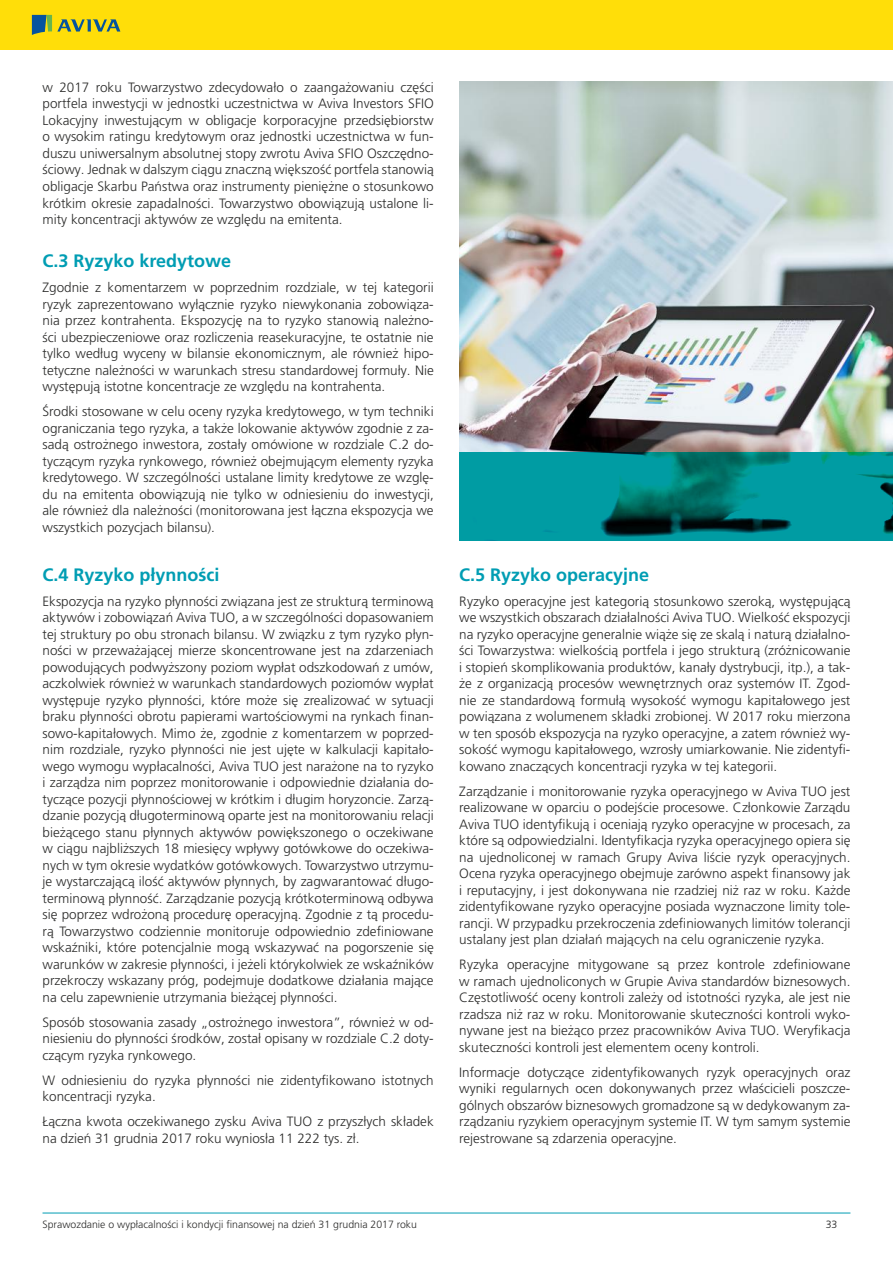
<style>
.page{position:relative;width:893px;height:1263px;background:#fff}
.page>*{position:absolute;margin:0;border:0;box-sizing:border-box;transform-origin:0 0}
.t1{font:700 18px "Frutiger LT Pro";color:#009db3}
.t2{font:300 13.5px/16.5px "Frutiger LT Pro";color:#2b2b2a;text-align:justify}
.t3{font:300 10.5px "Frutiger LT Pro";color:#2b2b2a}
.t4{font:300 10.5px "Frutiger LT Pro";color:#1d1d1d}
</style>
<div class="page">
<hr style="left:43px;top:1212px;width:807px;height:1px;background:#009db3">
<div style="left:0;top:0;width:893px;height:50px;background:#ffde09"></div>
<svg style="left:32px;top:15px;width:88px;height:20px"></svg>
<img style="left:459px;top:82px;width:434px;height:370px">
<svg style="left:459px;top:452px;width:434px;height:89px;background:#008a8d"></svg>
<p class="t2" style="left:43px;top:79px;width:393px">w 2017 roku Towarzystwo zdecydowało o zaangażowaniu części portfela inwestycji w jednostki uczestnictwa w Aviva Investors SFIO Lokacyjny inwestującym w obligacje korporacyjne przedsiębiorstw o wysokim ratingu kredytowym oraz jednostki uczestnictwa w fun&shy;duszu uniwersalnym absolutnej stopy zwrotu Aviva SFIO Oszczędno&shy;ściowy. Jednak w dalszym ciągu znaczną większość portfela stanowią obligacje Skarbu Państwa oraz instrumenty pieniężne o stosunkowo krótkim okresie zapadalności. Towarzystwo obowiązują ustalone li&shy;mity koncentracji aktywów ze względu na emitenta.</p>
<h1 class="t1" style="left:43px;top:251px;width:190px">C.3 Ryzyko kredytowe</h1>
<p class="t2" style="left:43px;top:280px;width:393px">Zgodnie z komentarzem w poprzednim rozdziale, w tej kategorii ryzyk zaprezentowano wyłącznie ryzyko niewykonania zobowiąza&shy;nia przez kontrahenta. Ekspozycję na to ryzyko stanowią należno&shy;ści ubezpieczeniowe oraz rozliczenia reasekuracyjne, te ostatnie nie tylko według wyceny w bilansie ekonomicznym, ale również hipo&shy;tetyczne należności w warunkach stresu standardowej formuły. Nie występują istotne koncentracje ze względu na kontrahenta.</p>
<p class="t2" style="left:43px;top:404px;width:393px">Środki stosowane w celu oceny ryzyka kredytowego, w tym techniki ograniczania tego ryzyka, a także lokowanie aktywów zgodnie z za&shy;sadą ostrożnego inwestora, zostały omówione w rozdziale C.2 do&shy;tyczącym ryzyka rynkowego, również obejmującym elementy ryzyka kredytowego. W szczególności ustalane limity kredytowe ze wzglę&shy;du na emitenta obowiązują nie tylko w odniesieniu do inwestycji, ale również dla należności (monitorowana jest łączna ekspozycja we wszystkich pozycjach bilansu).</p>
<h1 class="t1" style="left:43px;top:564px;width:179px">C.4 Ryzyko płynności</h1>
<p class="t2" style="left:43px;top:593px;width:393px">Ekspozycja na ryzyko płynności związana jest ze strukturą terminową aktywów i zobowiązań Aviva TUO, a w szczególności dopasowaniem tej struktury po obu stronach bilansu. W związku z tym ryzyko płyn&shy;ności w przeważającej mierze skoncentrowane jest na zdarzeniach powodujących podwyższony poziom wypłat odszkodowań z umów, aczkolwiek również w warunkach standardowych poziomów wypłat występuje ryzyko płynności, które może się zrealizować w sytuacji braku płynności obrotu papierami wartościowymi na rynkach finan&shy;sowo-kapitałowych. Mimo że, zgodnie z komentarzem w poprzed&shy;nim rozdziale, ryzyko płynności nie jest ujęte w kalkulacji kapitało&shy;wego wymogu wypłacalności, Aviva TUO jest narażone na to ryzyko i zarządza nim poprzez monitorowanie i odpowiednie działania do&shy;tyczące pozycji płynnościowej w krótkim i długim horyzoncie. Zarzą&shy;dzanie pozycją długoterminową oparte jest na monitorowaniu relacji bieżącego stanu płynnych aktywów powiększonego o oczekiwane w ciągu najbliższych 18 miesięcy wpływy gotówkowe do oczekiwa&shy;nych w tym okresie wydatków gotówkowych. Towarzystwo utrzymu&shy;je wystarczającą ilość aktywów płynnych, by zagwarantować długo&shy;terminową płynność. Zarządzanie pozycją krótkoterminową odbywa się poprzez wdrożoną procedurę operacyjną. Zgodnie z tą procedu&shy;rą Towarzystwo codziennie monitoruje odpowiednio zdefiniowane wskaźniki, które potencjalnie mogą wskazywać na pogorszenie się warunków w zakresie płynności, i jeżeli którykolwiek ze wskaźników przekroczy wskazany próg, podejmuje dodatkowe działania mające na celu zapewnienie utrzymania bieżącej płynności.</p>
<p class="t2" style="left:43px;top:1014px;width:393px">Sposób stosowania zasady „ostrożnego inwestora”, również w od&shy;niesieniu do płynności środków, został opisany w rozdziale C.2 doty&shy;czącym ryzyka rynkowego.</p>
<p class="t2" style="left:43px;top:1072px;width:393px">W odniesieniu do ryzyka płynności nie zidentyfikowano istotnych koncentracji ryzyka.</p>
<p class="t2" style="left:43px;top:1113px;width:393px">Łączna kwota oczekiwanego zysku Aviva TUO z przyszłych składek na dzień 31 grudnia 2017 roku wyniosła 11 222 tys. zł.</p>
<h1 class="t1" style="left:459px;top:564px;width:192px">C.5 Ryzyko operacyjne</h1>
<p class="t2" style="left:459px;top:593px;width:393px">Ryzyko operacyjne jest kategorią stosunkowo szeroką, występującą we wszystkich obszarach działalności Aviva TUO. Wielkość ekspozycji na ryzyko operacyjne generalnie wiąże się ze skalą i naturą działalno&shy;ści Towarzystwa: wielkością portfela i jego strukturą (zróżnicowanie i stopień skomplikowania produktów, kanały dystrybucji, itp.), a tak&shy;że z organizacją procesów wewnętrznych oraz systemów IT. Zgod&shy;nie ze standardową formułą wysokość wymogu kapitałowego jest powiązana z wolumenem składki zrobionej. W 2017 roku mierzona w ten sposób ekspozycja na ryzyko operacyjne, a zatem również wy&shy;sokość wymogu kapitałowego, wzrosły umiarkowanie. Nie zidentyfi&shy;kowano znaczących koncentracji ryzyka w tej kategorii.</p>
<p class="t2" style="left:459px;top:783px;width:393px">Zarządzanie i monitorowanie ryzyka operacyjnego w Aviva TUO jest realizowane w oparciu o podejście procesowe. Członkowie Zarządu Aviva TUO identyfikują i oceniają ryzyko operacyjne w procesach, za które są odpowiedzialni. Identyfikacja ryzyka operacyjnego opiera się na ujednoliconej w ramach Grupy Aviva liście ryzyk operacyjnych.<br>Ocena ryzyka operacyjnego obejmuje zarówno aspekt finansowy jak i reputacyjny, i jest dokonywana nie rzadziej niż raz w roku. Każde zidentyfikowane ryzyko operacyjne posiada wyznaczone limity tole&shy;rancji. W przypadku przekroczenia zdefiniowanych limitów tolerancji ustalany jest plan działań mających na celu ograniczenie ryzyka.</p>
<p class="t2" style="left:459px;top:956px;width:393px">Ryzyka operacyjne mitygowane są przez kontrole zdefiniowane w ramach ujednoliconych w Grupie Aviva standardów biznesowych.<br>Częstotliwość oceny kontroli zależy od istotności ryzyka, ale jest nie rzadsza niż raz w roku. Monitorowanie skuteczności kontroli wyko&shy;nywane jest na bieżąco przez pracowników Aviva TUO. Weryfikacja skuteczności kontroli jest elementem oceny kontroli.</p>
<p class="t2" style="left:459px;top:1064px;width:393px">Informacje dotyczące zidentyfikowanych ryzyk operacyjnych oraz wyniki regularnych ocen dokonywanych przez właścicieli poszcze&shy;gólnych obszarów biznesowych gromadzone są w dedykowanym za&shy;rządzaniu ryzykiem operacyjnym systemie IT. W tym samym systemie rejestrowane są zdarzenia operacyjne.</p>
<p class="t3" style="left:43px;top:1218px;width:376px">Sprawozdanie o wypłacalności i kondycji finansowej na dzień 31 grudnia 2017 roku</p>
<p class="t4" style="left:826px;top:1218px;width:13px">33</p>
</div>
